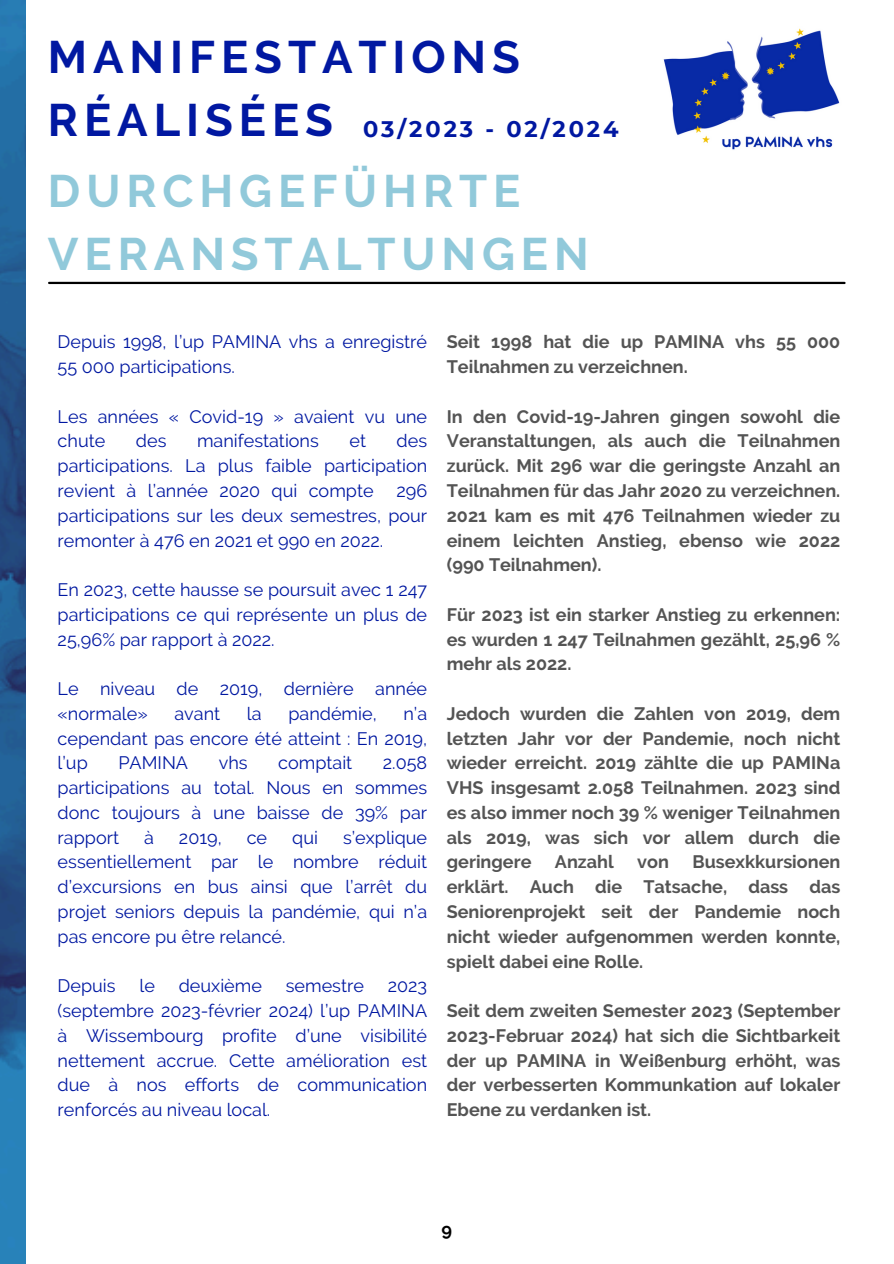
<style>
.page{position:relative;width:894px;height:1264px;background:#fff}
.page>*{position:absolute;margin:0;border:0;box-sizing:border-box;transform-origin:0 0}
.t1{font:700 45.45px/63.2px "Raleway";letter-spacing:.13em;color:#91c9da}
.t2{font:700 45.45px/63.2px "Raleway";letter-spacing:.13em;color:#0118a1}
.t3{font:700 22.5px "Montserrat";letter-spacing:.13em;color:#0118a1}
.t4{font:700 18px/24.8px "Raleway";color:#545454;text-align:justify}
.t5{font:18px/24.8px "Raleway";color:#0118a1;text-align:justify}
.t6{font:700 18px "Raleway";color:#000}
</style>
<div class="page">
<img style="left:0;top:0;width:25px;height:1263px">
<img style="left:663px;top:28px;width:177px;height:122px">
<hr style="left:49px;top:282px;width:795px;height:2px;background:#000">
<h3 class="t2" style="left:48px;top:25px;width:473px">MANIFESTATIONS<br>RÉALISÉES</h3>
<h3 class="t3" style="left:363px;top:115px;width:257px">03/2023 - 02/2024</h3>
<h3 class="t1" style="left:48px;top:159px;width:542px">DURCHGEFÜHRTE<br>VERANSTALTUNGEN</h3>
<h1 class="t5" style="left:58px;top:330px;width:371px">Depuis 1998, l’up PAMINA vhs a enregistré<br>55 000 participations.</h1>
<h2 class="t5" style="left:58px;top:404px;width:371px">Les années « Covid-19 » avaient vu une chute</h2>
<h2 class="t5" style="left:136px;top:429px;width:32px">des</h2>
<h2 class="t5" style="left:197px;top:429px;width:123px">manifestations</h2>
<h2 class="t5" style="left:349px;top:429px;width:18px">et</h2>
<h2 class="t5" style="left:58px;top:429px;width:371px;text-indent:339px">des participations. La plus faible participation revient à l’année 2020 qui compte</h2>
<h2 class="t5" style="left:58px;top:478px;width:371px;text-indent:338px">296 participations sur les deux semestres, pour remonter à 476 en 2021 et 990 en 2022.</h2>
<p class="t5" style="left:58px;top:577px;width:371px">En 2023, cette hausse se poursuit avec 1 247 participations ce qui représente un plus de 25,96% par rapport à 2022.</p>
<h1 class="t5" style="left:58px;top:676px;width:371px">Le niveau de 2019, dernière année «normale»</h1>
<h1 class="t5" style="left:58px;top:701px;width:371px;text-indent:346px">n’a cependant pas encore été atteint : En 2019, l’up</h1>
<h1 class="t5" style="left:174px;top:701px;width:47px">avant</h1>
<h1 class="t5" style="left:247px;top:701px;width:16px">la</h1>
<h1 class="t5" style="left:288px;top:701px;width:90px">pandémie,</h1>
<h1 class="t5" style="left:118px;top:750px;width:71px">PAMINA</h1>
<h1 class="t5" style="left:219px;top:750px;width:30px">vhs</h1>
<h1 class="t5" style="left:278px;top:750px;width:76px">comptait</h1>
<h1 class="t5" style="left:58px;top:750px;width:371px;text-indent:325px">2.058 participations au total. Nous en sommes donc toujours à une baisse de 39% par rapport</h1>
<h1 class="t5" style="left:58px;top:825px;width:371px;text-indent:285px">s’explique essentiellement par le nombre réduit d’excursions en bus ainsi que l’arrêt du projet seniors depuis la pandémie, qui n’a pas encore pu être relancé.</h1>
<p class="t5" style="left:58px;top:973px;width:59px">Depuis</p>
<p class="t5" style="left:139px;top:973px;width:17px">le</p>
<p class="t5" style="left:179px;top:973px;width:85px">deuxième</p>
<p class="t5" style="left:286px;top:973px;width:80px">semestre</p>
<h1 class="t5" style="left:144px;top:825px;width:11px">à</h1>
<h1 class="t5" style="left:179px;top:825px;width:44px">2019,</h1>
<h1 class="t5" style="left:247px;top:825px;width:22px">ce</h1>
<h1 class="t5" style="left:292px;top:825px;width:27px">qui</h1>
<p class="t5" style="left:58px;top:973px;width:371px;text-indent:330px">2023 (septembre 2023-février 2024) l’up PAMINA à Wissembourg profite d’une visibilité nettement accrue. Cette amélioration est due à nos efforts de communication renforcés au niveau local.</p>
<p class="t4" style="left:446px;top:330px;width:395px">Seit 1998 hat die up PAMINA vhs 55 000<br>Teilnahmen zu verzeichnen.</p>
<p class="t4" style="left:446px;top:404px;width:395px">In den Covid-19-Jahren gingen sowohl die Veranstaltungen, als auch die Teilnahmen zurück. Mit 296 war die geringste Anzahl an Teilnahmen für das Jahr 2020 zu verzeichnen.<br>2021 kam es mit 476 Teilnahmen wieder zu einem leichten Anstieg, ebenso wie 2022 (990 Teilnahmen).</p>
<p class="t4" style="left:446px;top:602px;width:395px">Für 2023 ist ein starker Anstieg zu erkennen: es wurden 1 247 Teilnahmen gezählt, 25,96 % mehr als 2022.</p>
<p class="t4" style="left:446px;top:701px;width:395px">Jedoch wurden die Zahlen von 2019, dem letzten Jahr vor der Pandemie, noch nicht wieder erreicht. 2019 zählte die up PAMINa VHS insgesamt 2.058 Teilnahmen. 2023 sind es also immer noch 39 % weniger Teilnahmen als 2019, was sich vor allem durch die geringere</p>
<p class="t4" style="left:446px;top:849px;width:395px;text-indent:245px">Busexkkursionen erklärt. Auch die Tatsache, dass das Seniorenprojekt seit der Pandemie noch nicht wieder aufgenommen werden konnte, spielt dabei eine Rolle.</p>
<h3 class="t4" style="left:446px;top:998px;width:395px">Seit dem zweiten Semester 2023 (September 2023-Februar 2024) hat sich die Sichtbarkeit der up PAMINA in Weißenburg erhöht, was der verbesserten Kommunkation auf lokaler Ebene zu verdanken ist.</h3>
<p class="t4" style="left:554px;top:849px;width:60px">Anzahl</p>
<p class="t4" style="left:637px;top:849px;width:33px">von</p>
<p class="t6" style="left:441px;top:1219px;width:12px">9</p>
</div>
